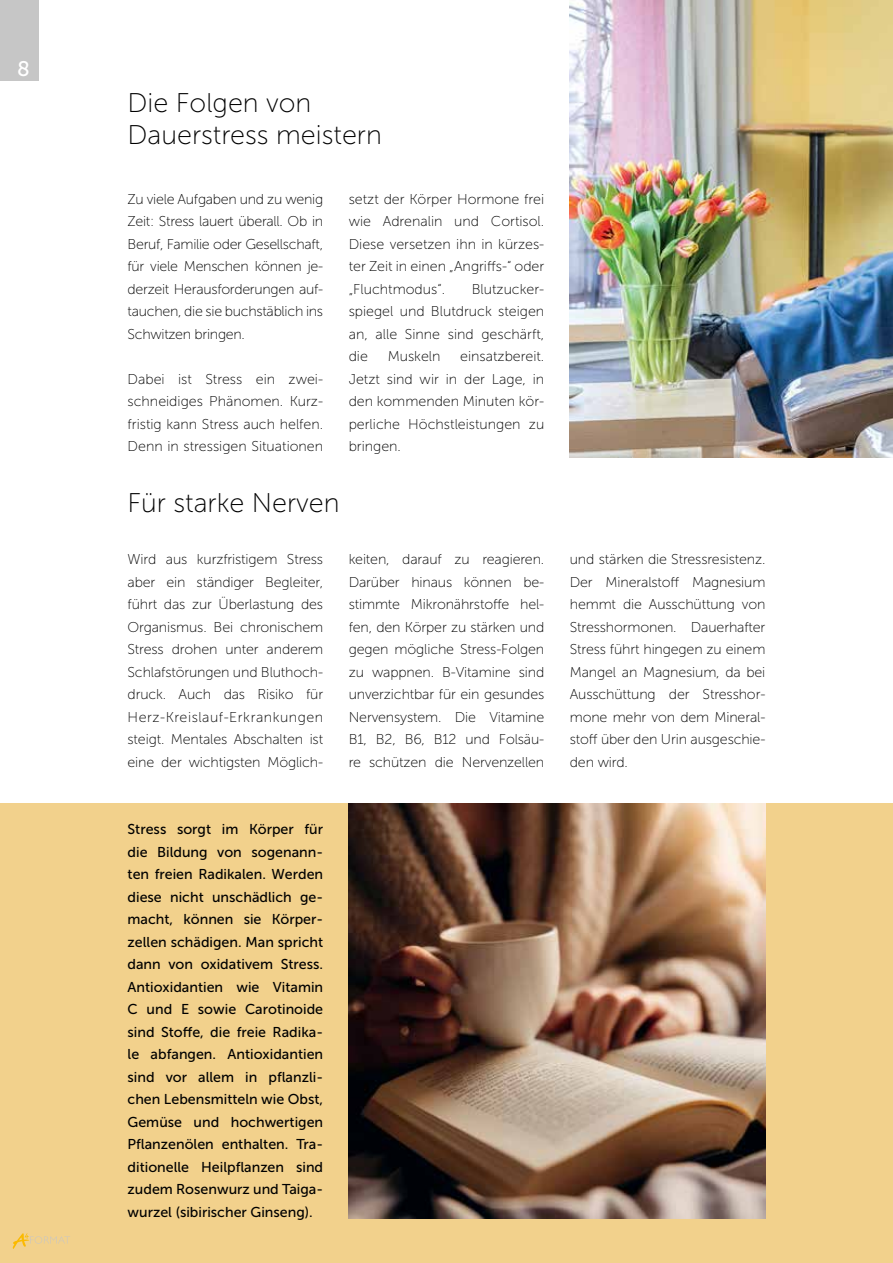
<style>
.page{position:relative;width:893px;height:1263px;background:#fff}
.page>*{position:absolute;margin:0;border:0;box-sizing:border-box;transform-origin:0 0}
.t1{font:27px/32.4px "Museo Sans 100";color:#000}
.t2{font:21px "Museo Sans 500";color:#fff}
.t3{font:14.25px/22.5px "Museo Sans 100";letter-spacing:-.01em;color:#000;text-align:justify}
.t4{font:14.25px/22.5px "Museo Sans 500";color:#000;text-align:justify}
</style>
<div class="page">
<div style="left:0;top:804px;width:893px;height:459px;background:#f2d18c"></div>
<img style="left:349px;top:804px;width:416px;height:414px">
<img style="left:570px;top:0;width:323px;height:457px">
<div style="left:0;top:0;width:38px;height:81px;background:#c6c6c6"></div>
<svg style="left:13px;top:1233px;width:57px;height:16px"></svg>
<h2 class="t2" style="left:17px;top:57px;width:14px">8</h2>
<h1 class="t1" style="left:128px;top:87px;width:256px">Die Folgen von<br>Dauerstress meistern</h1>
<p class="t3" style="left:128px;top:188px;width:197px">Zu viele Aufgaben und zu wenig Zeit: Stress lauert überall. Ob in Beruf, Familie oder Gesellschaft, für viele Menschen können je&shy;derzeit Herausforderungen auf&shy;tauchen, die sie buchstäblich ins Schwitzen bringen.</p>
<p class="t3" style="left:128px;top:368px;width:197px">Dabei ist Stress ein zwei&shy;schneidiges Phänomen. Kurz&shy;fristig kann Stress auch helfen.<br>Denn in stressigen Situationen</p>
<p class="t3" style="left:349px;top:188px;width:197px">setzt der Körper Hormone frei wie Adrenalin und Cortisol.<br>Diese versetzen ihn in kürzes&shy;ter Zeit in einen „Angriffs-“ oder „Fluchtmodus“.</p>
<p class="t3" style="left:349px;top:278px;width:197px;text-indent:123px">Blutzucker&shy;spiegel und Blutdruck steigen an, alle Sinne sind geschärft, die</p>
<p class="t3" style="left:349px;top:345px;width:197px;text-indent:112px">einsatzbereit.<br>Jetzt sind wir in der Lage, in den kommenden Minuten kör&shy;perliche Höchstleistungen zu bringen.</p>
<p class="t3" style="left:388px;top:345px;width:54px">Muskeln</p>
<h1 class="t1" style="left:128px;top:487px;width:214px">Für starke Nerven</h1>
<p class="t3" style="left:128px;top:548px;width:197px">Wird aus kurzfristigem Stress aber ein ständiger Begleiter, führt das zur Überlastung des Organismus. Bei chronischem Stress drohen unter anderem Schlafstörungen und Bluthoch&shy;druck. Auch das Risiko für Herz-Kreislauf-Erkrankungen steigt. Mentales Abschalten ist eine der wichtigsten Möglich-</p>
<p class="t3" style="left:349px;top:548px;width:197px">keiten, darauf zu reagieren.<br>Darüber hinaus können be&shy;stimmte Mikronährstoffe hel&shy;fen, den Körper zu stärken und gegen mögliche Stress-Folgen zu wappnen. B-Vitamine sind unverzichtbar für ein gesundes Nervensystem. Die Vitamine B1, B2, B6, B12 und Folsäu&shy;re schützen die Nervenzellen</p>
<p class="t3" style="left:570px;top:548px;width:197px">und stärken die Stressresistenz.<br>Der Mineralstoff Magnesium hemmt die Ausschüttung von Stresshormonen. Dauerhafter Stress führt hingegen zu einem Mangel an Magnesium, da bei Ausschüttung der Stresshor&shy;mone mehr von dem Mineral&shy;stoff über den Urin ausgeschie&shy;den wird.</p>
<p class="t4" style="left:128px;top:818px;width:197px">Stress sorgt im Körper für die Bildung von sogenann&shy;ten freien Radikalen. Werden diese nicht unschädlich ge&shy;macht, können sie Körper&shy;zellen schädigen. Man spricht dann von oxidativem Stress.<br>Antioxidantien wie Vitamin C und E sowie Carotinoide sind Stoffe, die freie Radika&shy;le abfangen. Antioxidantien sind vor allem in pflanzli&shy;chen Lebensmitteln wie Obst, Gemüse und hochwertigen Pflanzenölen enthalten. Tra&shy;ditionelle Heilpflanzen sind zudem Rosenwurz und Taiga&shy;wurzel (sibirischer Ginseng).</p>
</div>
